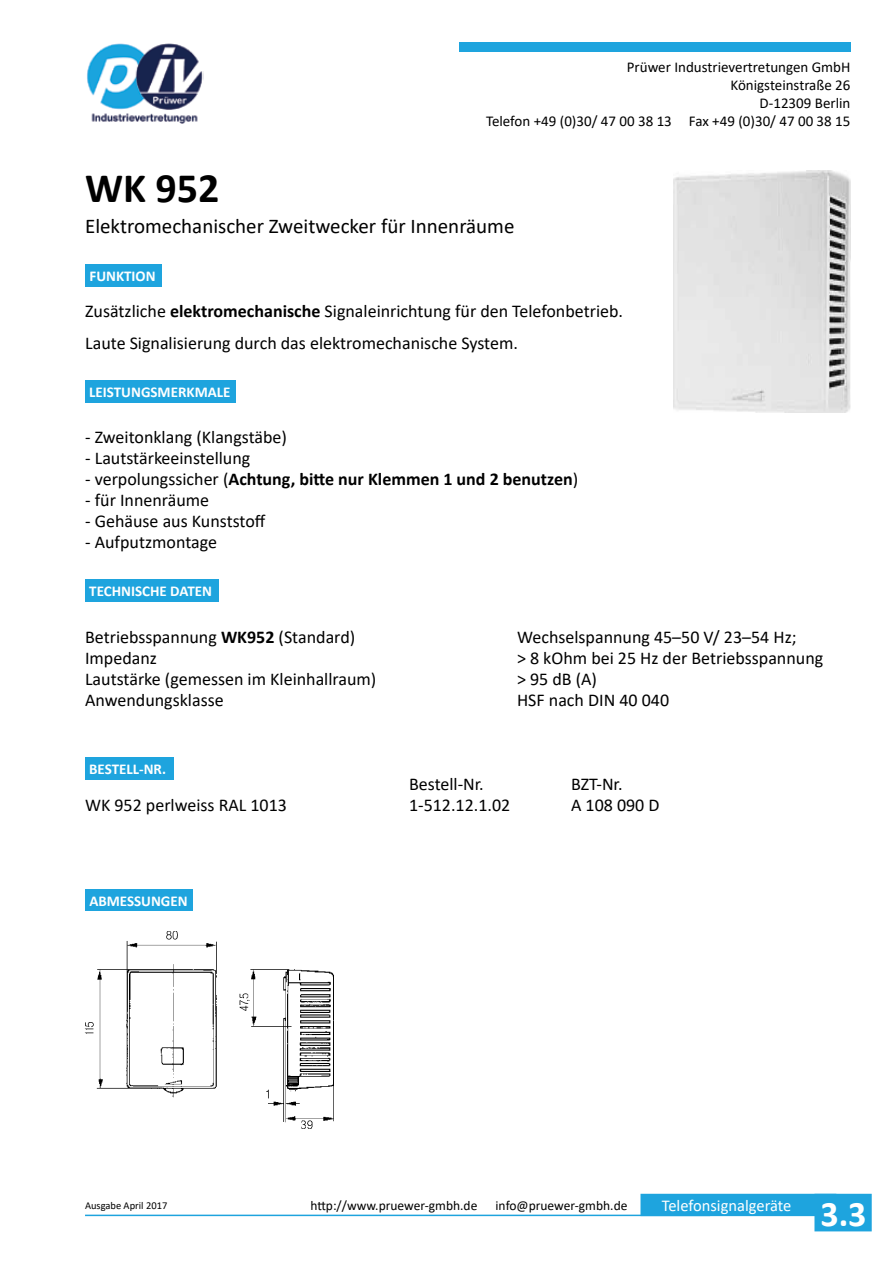
<style>
.page{position:relative;width:893px;height:1263px;background:#fff}
.page>*{position:absolute;margin:0;border:0;box-sizing:border-box;transform-origin:0 0}
.t1{font:700 42px "Calibri";color:#000}
.t2{font:21px "Calibri";color:#000}
.t3{font:18px/31.5px "Calibri";color:#000}
.t4{font:700 18px "Calibri";color:#000}
.t5{font:16.5px "Calibri";color:#fff}
.t6{font:15px/18px "Calibri";color:#000;text-align:right}
.t7{font:700 15px "Calibri";color:#fff}
.t8{font:13.5px "Calibri";color:#000}
.t9{font:10.5px "Calibri";color:#000}
.s1{font-weight:700}
.s2{font-weight:400}
.s3{font-weight:700;font-size:36px}
</style>
<div class="page">
<div style="left:459px;top:43px;width:391px;height:9px;background:#1ea4de"></div>
<div style="left:640px;top:1194px;width:196px;height:22px;background:#1ea4de"></div>
<hr style="left:85px;top:1214px;width:625px;height:2px;background:#1ea4de">
<div style="left:814px;top:1194px;width:58px;height:37px;background:#1ea4de"></div>
<img style="left:87px;top:43px;width:116px;height:81px">
<img style="left:673px;top:170px;width:177px;height:243px">
<img style="left:85px;top:932px;width:249px;height:197px">
<div style="left:85px;top:579px;width:134px;height:22px;background:#1ea4de"></div>
<div style="left:85px;top:757px;width:88px;height:23px;background:#1ea4de"></div>
<div style="left:85px;top:264px;width:77px;height:23px;background:#1ea4de"></div>
<div style="left:85px;top:380px;width:151px;height:23px;background:#1ea4de"></div>
<div style="left:85px;top:889px;width:107px;height:22px;background:#1ea4de"></div>
<p class="t6" style="left:486px;top:57px;width:366px">Prüwer Industrievertretungen GmbH<br>Königsteinstraße 26<br>D-12309 Berlin<br>Telefon +49 (0)30/ 47 00 38 13 Fax +49 (0)30/ 47 00 38 15</p>
<h1 class="t1" style="left:85px;top:158px;width:136px">WK 952</h1>
<p class="t2" style="left:85px;top:212px;width:431px">Elektromechanischer Zweitwecker für Innenräume</p>
<p class="t7" style="left:89px;top:266px;width:68px">FUNKTION</p>
<p class="t3" style="left:85px;top:295px;width:539px">Zusätzliche <span class="s1">elektromechanische</span> Signaleinrichtung für den Telefonbetrieb.<br>Laute Signalisierung durch das elektromechanische System.</p>
<p class="t7" style="left:89px;top:381px;width:143px">LEISTUNGSMERKMALE</p>
<p class="t3" style="left:85px;top:421px;width:203px">- Zweitonklang (Klangstäbe)</p>
<p class="t3" style="left:85px;top:442px;width:167px">- Lautstärkeeinstellung</p>
<p class="t4" style="left:85px;top:466px;width:494px"><span class="s2">- verpolungssicher (</span>Achtung, bitte nur Klemmen 1 und 2 benutzen<span class="s2">)</span></p>
<p class="t3" style="left:85px;top:484px;width:126px">- für Innenräume</p>
<p class="t3" style="left:85px;top:505px;width:182px">- Gehäuse aus Kunststoff</p>
<p class="t3" style="left:85px;top:526px;width:133px">- Aufputzmontage</p>
<p class="t7" style="left:89px;top:580px;width:124px">TECHNISCHE DATEN</p>
<p class="t3" style="left:85px;top:620px;width:272px">Betriebsspannung <span class="s1">WK952</span> (Standard)</p>
<p class="t3" style="left:517px;top:620px;width:281px">Wechselspannung 45–50 V/ 23–54 Hz;</p>
<p class="t3" style="left:85px;top:641px;width:73px">Impedanz</p>
<p class="t3" style="left:517px;top:641px;width:308px">&gt; 8 kOhm bei 25 Hz der Betriebsspannung</p>
<p class="t3" style="left:85px;top:662px;width:293px">Lautstärke (gemessen im Kleinhallraum)</p>
<p class="t3" style="left:517px;top:662px;width:81px">&gt; 95 dB (A)</p>
<p class="t3" style="left:85px;top:683px;width:140px">Anwendungsklasse</p>
<p class="t3" style="left:517px;top:683px;width:154px">HSF nach DIN 40 040</p>
<p class="t7" style="left:89px;top:759px;width:78px">BESTELL-NR.</p>
<p class="t3" style="left:409px;top:767px;width:76px">Bestell-Nr.</p>
<p class="t3" style="left:571px;top:767px;width:53px">BZT-Nr.</p>
<p class="t3" style="left:85px;top:788px;width:203px">WK 952 perlweiss RAL 1013</p>
<p class="t3" style="left:409px;top:788px;width:103px">1-512.12.1.02</p>
<p class="t3" style="left:571px;top:788px;width:90px">A 108 090 D</p>
<p class="t7" style="left:89px;top:890px;width:100px">ABMESSUNGEN</p>
<p class="t9" style="left:85px;top:1198px;width:84px">Ausgabe April 2017</p>
<p class="t8" style="left:310px;top:1196px;width:169px">http://www.pruewer-gmbh.de</p>
<p class="t8" style="left:496px;top:1196px;width:133px">info@pruewer-gmbh.de</p>
<p class="t5" style="left:662px;top:1194px;width:206px">Telefonsignalgeräte <span class="s3">3.3</span></p>
</div>
